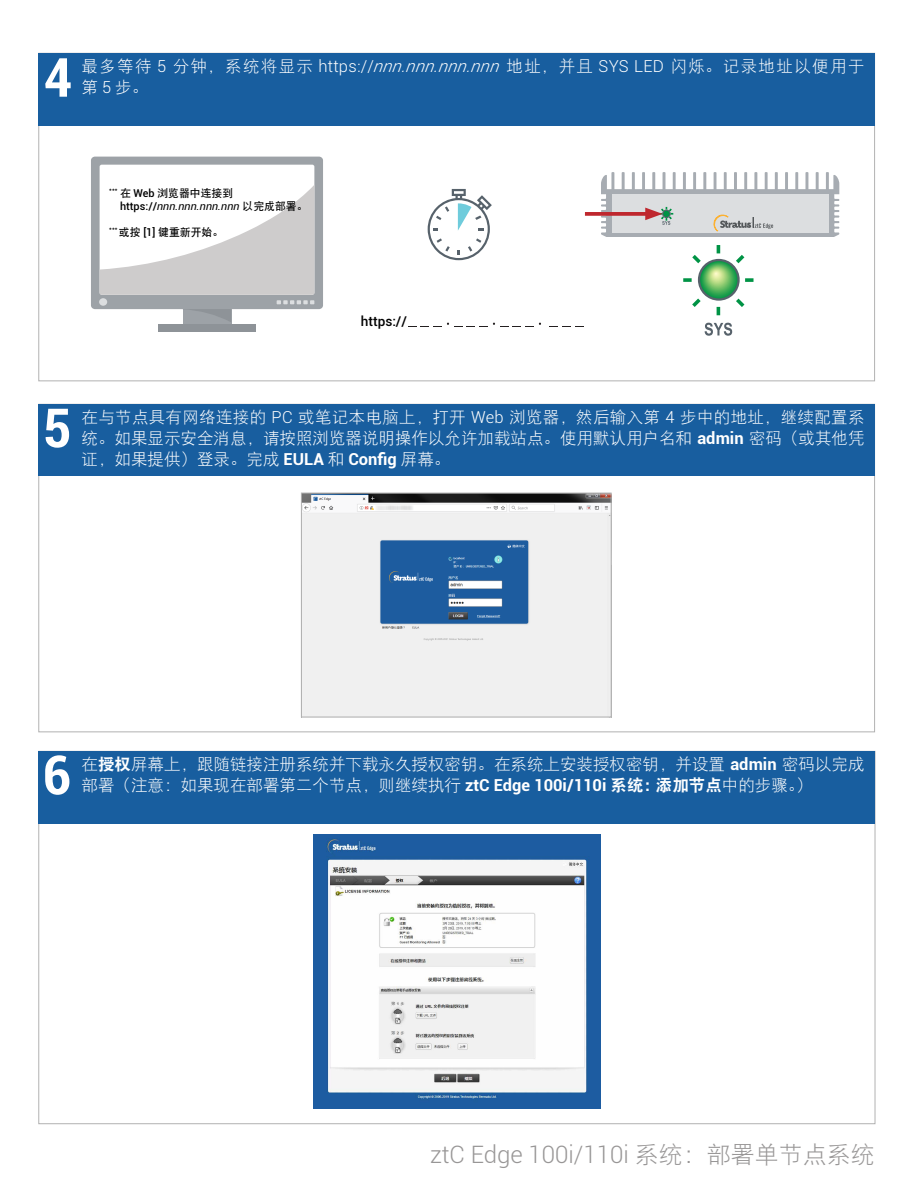
<style>
.page{position:relative;width:918px;height:1188px;background:#fff}
.page>*{position:absolute;margin:0;border:0;box-sizing:border-box;transform-origin:0 0}
.t1{font:700 condensed 54px "Roboto";color:#fff}
.t2{font:300 24px "Roboto";color:#989696}
.t3{font:16.5px/21px "DFP Hei W3";color:#fff;text-align:justify}
.t4{font:16.5px/21px "DFP Hei W3";letter-spacing:.085em;color:#fff}
.t5{font:500 13.5px "Roboto";color:#000}
.t6{font:italic 10.8px "Roboto";color:#000}
.t7{font:10.8px "DFP Hei W7";color:#000}
.t8{font:500 6.3px "Roboto";color:#000}
.s1{font-family:"Roboto";font-weight:300}
.s2{font-family:"Roboto";font-weight:300;font-style:italic}
.s3{font-family:"Roboto";font-weight:500}
.s4{font-weight:500;font-style:normal}
.s5{font-family:"DFP Hei W7";font-style:normal}
.s6{font-family:"Roboto";font-weight:700}
.s7{font-family:"DFP Hei W9"}
.s8{font-family:"DFP Hei W3";font-weight:400}
</style>
<div class="page">
<div style="left:38px;top:53px;width:837px;height:72px;background:#185e9f"></div>
<div style="left:38px;top:404px;width:837px;height:72px;background:#185e9f"></div>
<div style="left:38px;top:751px;width:837px;height:72px;background:#185e9f"></div>
<div style="left:91px;top:157px;width:232px;height:152px;background:#9da2a7;border-radius:4px"></div>
<div style="left:100px;top:165px;width:214px;height:130px;background:#fff;border-radius:2px"></div>
<div style="left:183px;top:309px;width:48px;height:16px;background:#9da2a7"></div>
<div style="left:158px;top:325px;width:98px;height:7px;background:#8e9398"></div>
<svg style="left:100px;top:185px;width:214px;height:137px"></svg>
<div style="left:99px;top:298px;width:8px;height:8px;background:#dcdee0;border-radius:50%"></div>
<img style="left:303px;top:495px;width:307px;height:220px">
<div style="left:301px;top:493px;width:311px;height:224px;border:1px solid #b2b2b2"></div>
<img style="left:313px;top:835px;width:288px;height:273px">
<svg style="left:699px;top:260px;width:40px;height:40px"></svg>
<div style="left:698px;top:259px;width:42px;height:42px;border:2px solid #57626b;border-radius:50%"></div>
<svg style="left:717px;top:245px;width:3px;height:8px"></svg>
<svg style="left:717px;top:307px;width:3px;height:8px"></svg>
<svg style="left:745px;top:278px;width:9px;height:4px"></svg>
<svg style="left:683px;top:278px;width:9px;height:4px"></svg>
<svg style="left:692px;top:255px;width:13px;height:12px"></svg>
<svg style="left:732px;top:295px;width:13px;height:12px"></svg>
<svg style="left:732px;top:255px;width:13px;height:12px"></svg>
<svg style="left:692px;top:298px;width:9px;height:9px"></svg>
<svg style="left:705px;top:323px;width:27px;height:13px"></svg>
<svg style="left:428px;top:189px;width:64px;height:71px"></svg>
<svg style="left:585px;top:212px;width:16px;height:4px"></svg>
<svg style="left:601px;top:172px;width:239px;height:65px"></svg>
<svg style="left:408px;top:323px;width:133px;height:4px"></svg>
<svg style="left:549px;top:326px;width:35px;height:1px"></svg>
<h1 class="t1" style="left:44px;top:40px;width:30px">4</h1>
<p class="t4" style="left:82px;top:55px;width:784px">最多等待 <span class="s1">5</span> 分钟，系统将显示 <span class="s1">https://</span><span class="s2">nnn.nnn.nnn.nnn</span> 地址，并且 <span class="s1">SYS LED</span> 闪烁。记录地址以便用于第 <span class="s1">5</span> 步。</p>
<p class="t8" style="left:109px;top:185px;width:10px">***</p>
<p class="t7" style="left:120px;top:188px;width:115px">在 <span class="s3">Web</span> 浏览器中连接到</p>
<p class="t6" style="left:120px;top:199px;width:189px"><span class="s4">htt ps ://</span>nnn.nnn.nnn.nnn <span class="s5">以完成部署。</span></p>
<p class="t8" style="left:109px;top:224px;width:10px">***</p>
<p class="t7" style="left:119px;top:227px;width:106px">或按 <span class="s3">[1]</span> 键重新开始。</p>
<p class="t5" style="left:361px;top:312px;width:48px">https://</p>
<h1 class="t1" style="left:43px;top:390px;width:30px">5</h1>
<p class="t3" style="left:82px;top:406px;width:785px">在与节点具有网络连接的 <span class="s1">PC</span> 或笔记本电脑上，打开 <span class="s1">Web</span> 浏览器，然后输入第 <span class="s1">4</span> 步中的地址，继续配置系统。如果显示安全消息，请按照浏览器说明操作以允许加载站点。使用默认用户名和 <span class="s6">admin</span> 密码（或其他凭证，如果提供）登录。完成 <span class="s6">EULA</span> 和 <span class="s6">Config</span> 屏幕。</p>
<h1 class="t1" style="left:43px;top:737px;width:30px">6</h1>
<p class="t3" style="left:82px;top:753px;width:785px">在<span class="s7">授权</span>屏幕上，跟随链接注册系统并下载永久授权密钥。在系统上安装授权密钥，并设置 <span class="s6">admin</span> 密码以完成部署（注意：如果现在部署第二个节点，则继续执行 <span class="s6">ztC Edge 100i/110i</span> <span class="s7">系统：添加节点</span>中的步骤。）</p>
<h2 class="t2" style="left:430px;top:1138px;width:446px">ztC Edge 100i/110i <span class="s8">系统：部署单节点系统</span></h2>
</div>
